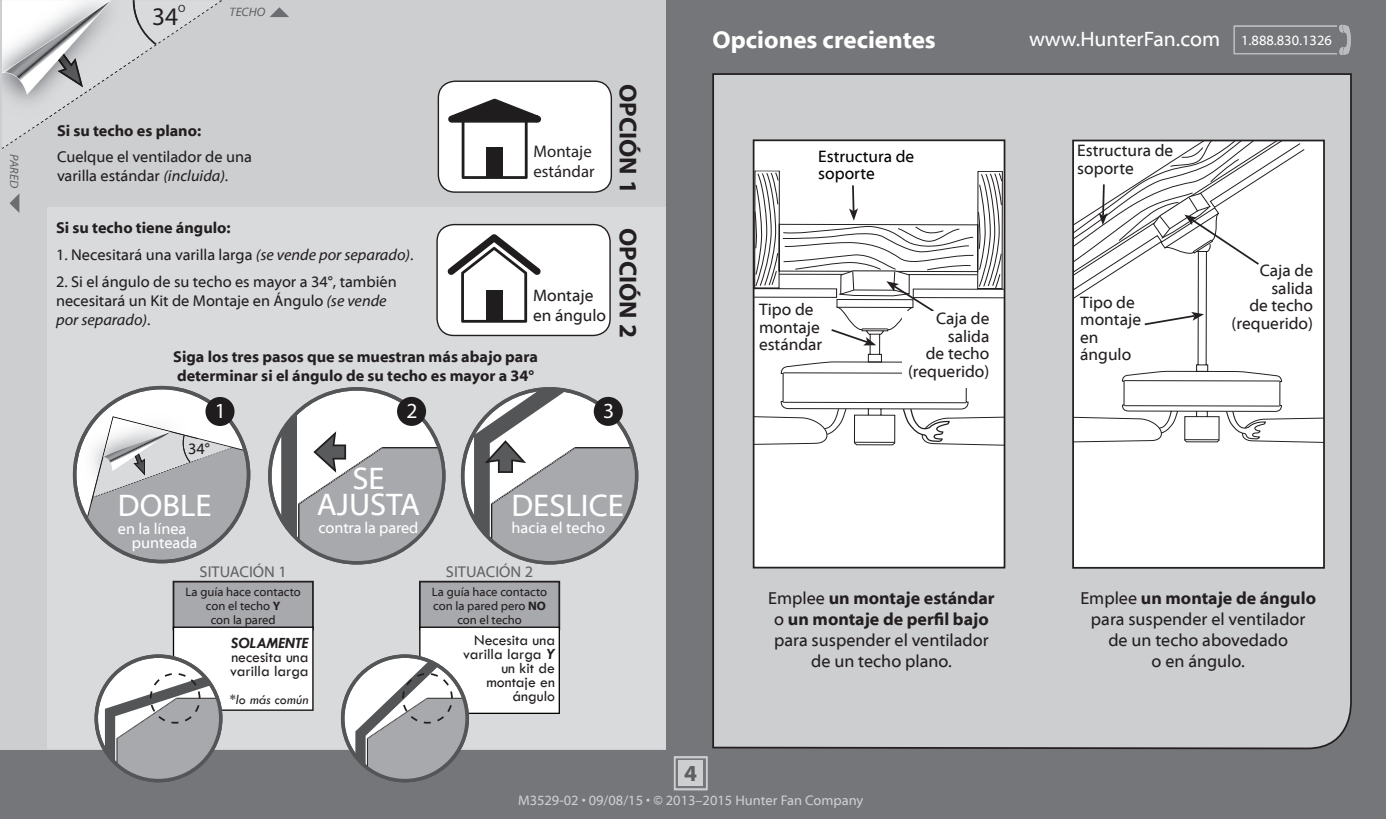
<style>
.page{position:relative;width:1386px;height:819px;background:#757679}
.page>*{position:absolute;margin:0;border:0;box-sizing:border-box;transform-origin:0 0}
.t1{font:31.5px/26.2px "Myriad Web Pro";color:#fff;text-align:center}
.t2{font:25.38px "Myriad Pro";color:#231f20}
.Heading{font:700 24.5px "Myriad Web Pro";color:#fff}
.t3{font:700 24.5px "Myriad Web Pro";color:#231f20}
.t4{font:700 22.75px "Myriad Web Pro";color:#5f5f62}
.t5{font:21.53px "Myriad Pro";color:#fff}
.t6{font:21px "Myriad Web Pro";color:#fff}
.instruction{font:17.5px/21px "Myriad Web Pro";color:#231f20;text-align:center}
.instruction-2{font:700 17.5px "Myriad Web Pro";color:#231f20}
.Caption{font:16.8px/17.5px "Myriad Web Pro";color:#231f20}
.Caption-2{font:16.8px/17.5px "Myriad Web Pro";color:#000}
.t7{font:16.8px/20.1px "Myriad Pro";color:#231f20}
.t8{font:15.75px/18.9px "Myriad Web Pro";color:#231f20}
.t9{font:700 15.75px/18.9px "Myriad Web Pro";color:#231f20}
.t10{font:15.75px/14px "Tw Cen";color:#231f20;text-align:right}
.t11{font:15.75px/14px "Myriad Web Pro";color:#fff}
.t12{font:15.75px "Myriad Web Pro";color:#636366}
.t13{font:italic 700 15.75px "Tw Cen";color:#231f20}
.t14{font:14px "Myriad Web Pro";color:#cdced0}
.t15{font:italic 14px "Tw Cen";color:#231f20}
.t16{font:12.25px/14px "Myriad Web Pro";color:#231f20;text-align:center}
.t17{font:italic 12.25px "Myriad Web Pro";color:#636366}
.t18{font:10.67px "Myriad Pro";color:#231f20}
.s1{font-style:italic}
.s2{font-weight:700}
.s3{font-weight:700;font-style:italic}
.s4{font-weight:400}
.s5{font-size:14px}
</style>
<div class="page">
<div style="left:679px;top:761px;width:24px;height:25px;background:#cdced0"></div>
<svg style="left:1339px;top:25px;width:12px;height:30px"></svg>
<div style="left:1234px;top:25px;width:104px;height:29px;border:1px solid #babdbe"></div>
<div style="left:712px;top:73px;width:640px;height:677px;background:#cdced0"></div>
<div style="left:0;top:0;width:666px;height:749px;background:#cdced0"></div>
<div style="left:47px;top:207px;width:619px;height:542px;background:#d9dadc"></div>
<svg style="left:95px;top:581px;width:219px;height:201px"></svg>
<svg style="left:341px;top:581px;width:219px;height:201px"></svg>
<div style="left:754px;top:140px;width:251px;height:428px;background:#fff"></div>
<div style="left:753px;top:139px;width:252px;height:429px;border:2px solid #231f20"></div>
<div style="left:1073px;top:141px;width:251px;height:427px;background:#fff"></div>
<div style="left:1072px;top:140px;width:253px;height:429px;border:2px solid #231f20"></div>
<svg style="left:1073px;top:141px;width:251px;height:303px"></svg>
<svg style="left:754px;top:170px;width:251px;height:277px"></svg>
<div style="left:674px;top:756px;width:34px;height:34px;border:2px solid #cdced0"></div>
<svg style="left:2px;top:0;width:220px;height:149px"></svg>
<svg style="left:270px;top:7px;width:19px;height:10px"></svg>
<svg style="left:10px;top:194px;width:9px;height:19px"></svg>
<div style="left:438px;top:81px;width:173px;height:111px;background:#fff;border-radius:17px"></div>
<div style="left:438px;top:81px;width:174px;height:112px;border:1px solid #231f20;border-radius:17px"></div>
<svg style="left:448px;top:99px;width:93px;height:80px"></svg>
<div style="left:487px;top:147px;width:16px;height:30px;background:#201d1e"></div>
<div style="left:437px;top:225px;width:173px;height:110px;background:#fff;border-radius:17px"></div>
<div style="left:436px;top:224px;width:175px;height:112px;border:1px solid #231f20;border-radius:17px"></div>
<svg style="left:447px;top:234px;width:94px;height:89px"></svg>
<div style="left:486px;top:290px;width:16px;height:30px;background:#201d1e"></div>
<svg style="left:268px;top:387px;width:178px;height:178px"></svg>
<svg style="left:461px;top:387px;width:177px;height:178px"></svg>
<svg style="left:73px;top:386px;width:177px;height:177px"></svg>
<div style="left:205px;top:397px;width:30px;height:29px;background:#201d1e;border-radius:50%"></div>
<div style="left:902px;top:312px;width:100px;height:76px;background:#fff"></div>
<p class="t17" style="left:21px;top:154px;width:35px;rotate:90deg">PARED</p>
<h2 class="t2" style="left:152px;top:1px;width:28px">34</h2>
<p class="t18" style="left:178px;top:2px;width:9px">O</p>
<p class="t17" style="left:230px;top:5px;width:37px">TECHO</p>
<p class="t9" style="left:57px;top:121px;width:146px">Si su techo es plano:</p>
<p class="t8" style="left:57px;top:148px;width:197px">Cuelque el ventilador de una varilla estándar <span class="s1">(incluida)</span>.</p>
<p class="t9" style="left:56px;top:219px;width:176px">Si su techo tiene ángulo:</p>
<p class="t8" style="left:56px;top:246px;width:359px">1. Necesitará una varilla larga <span class="s1">(se vende por separado)</span>.</p>
<p class="t8" style="left:56px;top:272px;width:342px">2. Si el ángulo de su techo es mayor a 34°, también necesitará un Kit de Montaje en Ángulo <span class="s1">(se vende por separado)</span>.</p>
<p class="t7" style="left:534px;top:141px;width:63px">Montaje estándar</p>
<p class="Caption" style="left:533px;top:286px;width:75px;line-height:20.1px">Montaje en ángulo</p>
<p class="t9" style="left:173px;top:348px;width:366px">Siga los tres pasos que se muestran más abajo para determinar si el ángulo de su techo es mayor a 34°</p>
<p class="t3" style="left:641px;top:84px;width:111px;rotate:90deg">OPCIÓN 1</p>
<p class="t3" style="left:641px;top:228px;width:111px;rotate:90deg">OPCIÓN 2</p>
<h3 class="t5" style="left:215px;top:397px;width:13px">1</h3>
<p class="t8" style="left:188px;top:440px;width:23px">34°</p>
<p class="t1" style="left:118px;top:493px;width:95px">DOBLE</p>
<p class="t11" style="left:132px;top:522px;width:67px;text-indent:-14px">en la línea punteada</p>
<h3 class="t5" style="left:407px;top:397px;width:13px">2</h3>
<h3 class="t5" style="left:603px;top:397px;width:13px">3</h3>
<p class="t1" style="left:317px;top:466px;width:105px">SE<br>AJUSTA</p>
<p class="t11" style="left:319px;top:521px;width:101px">contra la pared</p>
<p class="t1" style="left:511px;top:493px;width:114px">DESLICE</p>
<p class="t11" style="left:511px;top:521px;width:95px">hacia el techo</p>
<p class="t12" style="left:200px;top:563px;width:89px">SITUACIÓN 1</p>
<p class="t12" style="left:446px;top:563px;width:89px">SITUACIÓN 2</p>
<p class="t16" style="left:186px;top:585px;width:117px">La guía hace contacto con el techo <span class="s2">Y<br></span>con la pared</p>
<p class="t16" style="left:432px;top:585px;width:117px">La guía hace contacto con la pared pero <span class="s2">NO </span>con el techo</p>
<p class="t10" style="left:463px;top:633px;width:93px">Necesita una varilla larga <span class="s3">Y</span></p>
<p class="t10" style="left:486px;top:661px;width:70px">un kit de montaje en ángulo</p>
<p class="t13" style="left:232px;top:633px;width:78px">SOLAMENTE</p>
<p class="t10" style="left:230px;top:650px;width:80px;text-align:left">necesita una varilla larga</p>
<p class="t15" style="left:230px;top:691px;width:80px">*lo más común</p>
<p class="Heading" style="left:713px;top:26px;width:225px">Opciones crecientes</p>
<p class="Caption-2" style="left:818px;top:148px;width:98px">Estructura de soporte</p>
<p class="Caption" style="left:759px;top:301px;width:65px">Tipo de montaje estándar</p>
<p class="Caption" style="left:908px;top:310px;width:83px;text-align:right">Caja de salida<br>de techo (requerido)</p>
<p class="t4" style="left:684px;top:761px;width:14px">4</p>
<p class="instruction-2" style="left:768px;top:589px;width:228px"><span class="s4">Emplee</span> un montaje estándar</p>
<p class="instruction-2" style="left:774px;top:610px;width:216px"><span class="s4">o</span> un montaje de perfil bajo</p>
<p class="instruction" style="left:774px;top:630px;width:216px">para suspender el ventilador de un techo plano.</p>
<p class="t14" style="left:518px;top:793px;width:347px">M3529-02 • 09/08/15 • © 2013–2015 Hunter Fan Company</p>
<h3 class="t6" style="left:1029px;top:28px;width:304px">www.HunterFan.com <span class="s5">1.888.830.1326</span></h3>
<p class="Caption" style="left:1077px;top:142px;width:98px">Estructura de soporte</p>
<p class="Caption" style="left:1080px;top:294px;width:62px">Tipo de montaje en ángulo</p>
<p class="Caption" style="left:1232px;top:262px;width:83px;text-align:right">Caja de salida<br>de techo (requerido)</p>
<p class="instruction" style="left:1080px;top:588px;width:237px">Emplee <span class="s2">un montaje de ángulo </span>para suspender el ventilador de un techo abovedado<br>o en ángulo.</p>
</div>
